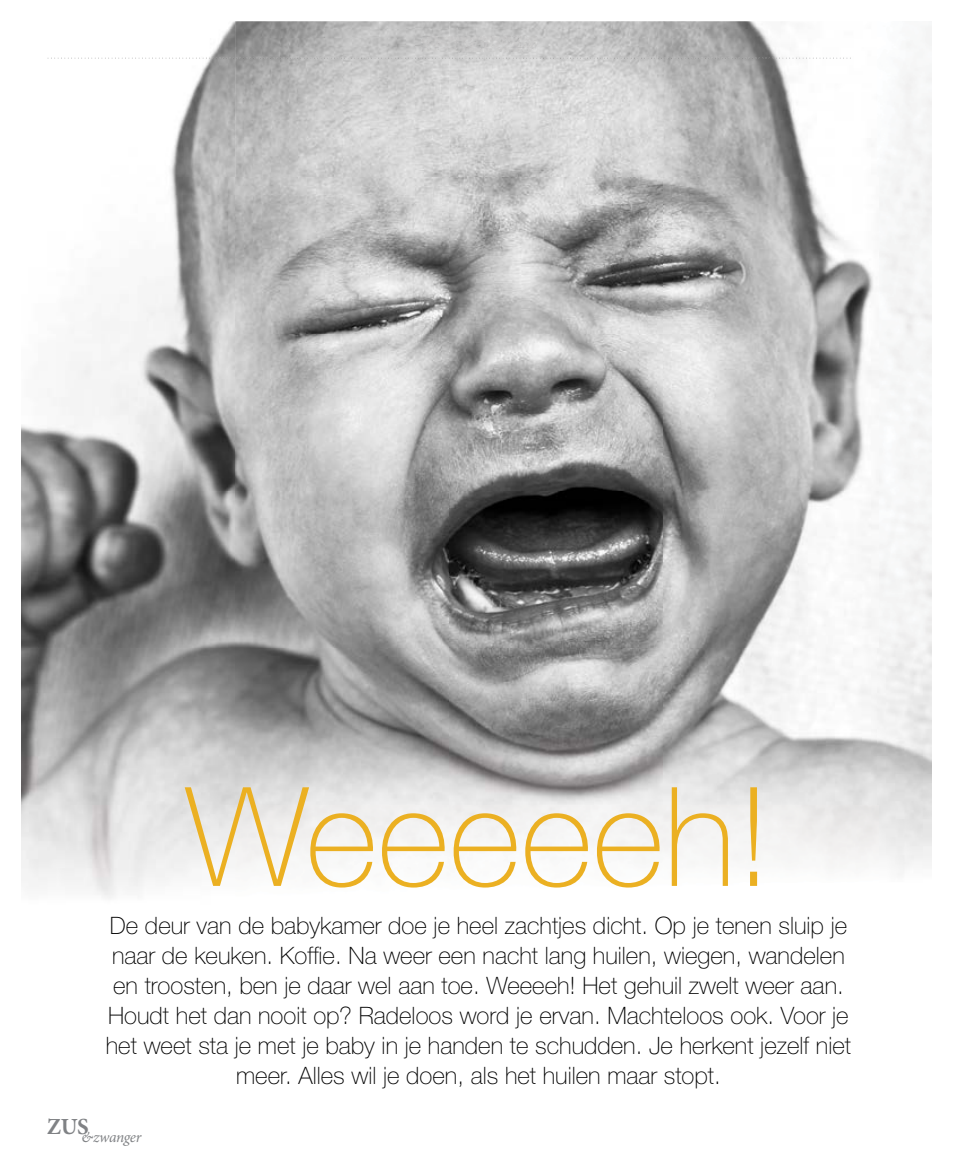
<style>
.page{position:relative;width:957px;height:1170px;background:#fff}
.page>*{position:absolute;margin:0;border:0;box-sizing:border-box;transform-origin:0 0}
.t1{font:100 138px "Helvetica Neue";color:#ebb022}
.t2{font:100 24px/30px "Helvetica Neue";color:#000;text-align:center}
.t3{font:italic 15.3px "Minion Pro";letter-spacing:-.02em;color:#808285}
</style>
<div class="page">
<img style="left:21px;top:21px;width:910px;height:877px">
<img style="left:422px;top:37px;width:115px;height:15px">
<img style="left:48px;top:41px;width:16px;height:11px">
<img style="left:47px;top:58px;width:804px;height:1px">
<h1 class="t1" style="left:186px;top:760px;width:587px">Weeeeeh!</h1>
<p class="t2" style="left:106px;top:910px;width:747px">De deur van de babykamer doe je heel zachtjes dicht. Op je tenen sluip je naar de keuken. Koffie. Na weer een nacht lang huilen, wiegen, wandelen en troosten, ben je daar wel aan toe. Weeeeh! Het gehuil zwelt weer aan.<br>Houdt het dan nooit op? Radeloos word je ervan. Machteloos ook. Voor je het weet sta je met je baby in je handen te schudden. Je herkent jezelf niet meer. Alles wil je doen, als het huilen maar stopt.</p>
<p class="t3" style="left:47px;top:1126px;width:96px"><sup>ZUS</sup>&amp;zwanger</p>
</div>
